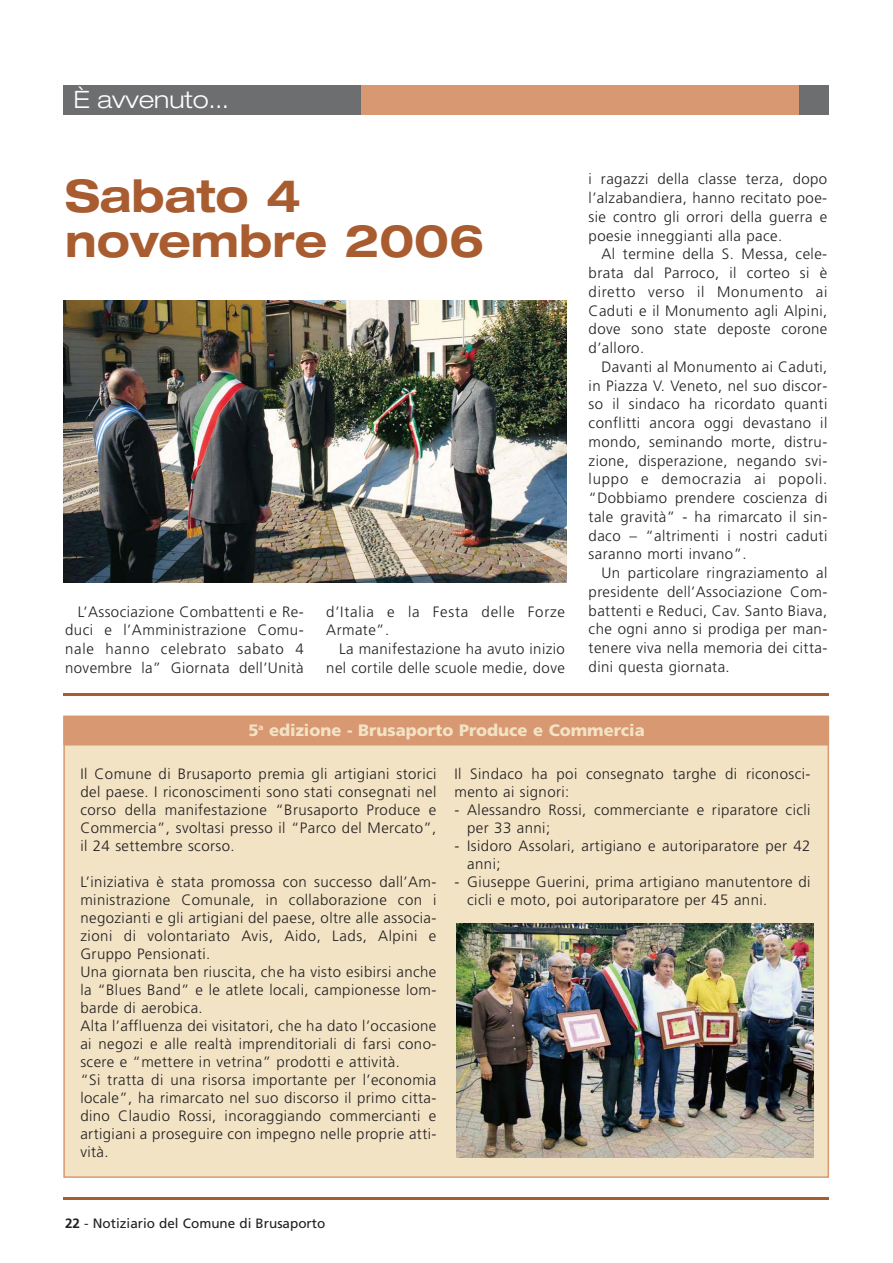
<style>
.page{position:relative;width:893px;height:1263px;background:#fff}
.page>*{position:absolute;margin:0;border:0;box-sizing:border-box;transform-origin:0 0}
.t1{font:700 expanded 45px/45px "Helvetica Neue";color:#a85c2f;scale:.95 1}
.t2{font:300 expanded 24px "Helvetica Neue";color:#fff}
.t3{font:900 16.5px "Frutiger";color:#f2e3c5}
.t4{font:300 15px/18.8px "Frutiger";letter-spacing:.03em;color:#231f20;text-align:justify}
.t5{font:300 15px/18.8px "Frutiger";letter-spacing:.05em;color:#231f20}
.t6{font:13.5px "Frutiger";color:#231f20}
.s1{font-weight:700}
</style>
<div class="page">
<hr style="left:64px;top:1197px;width:765px;height:2px;background:#a85c2f">
<div style="left:64px;top:85px;width:765px;height:30px;background:#d89871"></div>
<div style="left:64px;top:85px;width:297px;height:30px;background:#6c6e70"></div>
<div style="left:64px;top:717px;width:764px;height:460px;background:#f2e3c5"></div>
<div style="left:64px;top:717px;width:764px;height:28px;background:#d89871"></div>
<div style="left:63px;top:716px;width:766px;height:30px;border:2px solid #d89871"></div>
<img style="left:457px;top:923px;width:356px;height:234px">
<img style="left:64px;top:301px;width:502px;height:282px">
<hr style="left:64px;top:694px;width:765px;height:2px;background:#a85c2f">
<div style="left:799px;top:85px;width:30px;height:30px;background:#6c6e70"></div>
<h2 class="t2" style="left:74px;top:91px;width:157px">È avvenuto...</h2>
<h1 class="t1" style="left:65px;top:177px;width:442px">Sabato 4 novembre 2006</h1>
<p class="t4" style="left:65px;top:603px;width:240px;text-indent:13px">L’Associazione Combattenti e Re&shy;duci e l’Amministrazione Comu&shy;nale hanno celebrato sabato 4 novembre la” Giornata dell’Unità</p>
<p class="t5" style="left:326px;top:603px;width:240px">d’Italia e la Festa delle Forze<br>Armate”.</p>
<p class="t4" style="left:326px;top:641px;width:240px;text-align:right">La manifestazione ha avuto inizio nel cortile delle scuole medie, dove</p>
<p class="t4" style="left:589px;top:171px;width:240px">i ragazzi della classe terza, dopo l’alzabandiera, hanno recitato poe&shy;sie contro gli orrori della guerra e poesie inneggianti alla pace.</p>
<p class="t4" style="left:589px;top:246px;width:240px;text-indent:13px">Al termine della S. Messa, cele&shy;brata dal Parroco, il corteo si è diretto verso il Monumento ai Caduti e il Monumento agli Alpini, dove sono state deposte corone d’alloro.</p>
<p class="t4" style="left:589px;top:358px;width:240px;text-indent:13px">Davanti al Monumento ai Caduti, in Piazza V. Veneto, nel suo discor&shy;so il sindaco ha ricordato quanti conflitti ancora oggi devastano il mondo, seminando morte, distru&shy;zione, disperazione, negando svi&shy;luppo e democrazia ai popoli. “Dobbiamo prendere coscienza di tale gravità” - ha rimarcato il sin&shy;daco – “altrimenti i nostri caduti saranno morti invano”.</p>
<p class="t4" style="left:589px;top:565px;width:240px;text-indent:13px">Un particolare ringraziamento al presidente dell’Associazione Com&shy;battenti e Reduci, Cav. Santo Biava, che ogni anno si prodiga per man&shy;tenere viva nella memoria dei citta&shy;dini questa giornata.</p>
<p class="t3" style="left:248px;top:724px;width:398px">5<sup>a</sup> edizione - Brusaporto Produce e Commercia</p>
<p class="t4" style="left:80px;top:766px;width:358px;line-height:18px">Il Comune di Brusaporto premia gli artigiani storici del paese. I riconoscimenti sono stati consegnati nel corso della manifestazione “Brusaporto Produce e Commercia”, svoltasi presso il “Parco del Mercato”, il 24 settembre scorso.</p>
<p class="t4" style="left:80px;top:874px;width:358px;line-height:18px;text-align:left">L’iniziativa è stata promossa con successo dall’Am&shy;ministrazione Comunale, in collaborazione con i negozianti e gli artigiani del paese, oltre alle associa&shy;zioni di volontariato Avis, Aido, Lads, Alpini e Gruppo Pensionati.<br>Una giornata ben riuscita, che ha visto esibirsi anche la “Blues Band” e le atlete locali, campionesse lom&shy;barde di aerobica.<br>Alta l’affluenza dei visitatori, che ha dato l’occasione ai negozi e alle realtà imprenditoriali di farsi cono&shy;scere e “mettere in vetrina” prodotti e attività.<br>“Si tratta di una risorsa importante per l’economia locale”, ha rimarcato nel suo discorso il primo citta&shy;dino Claudio Rossi, incoraggiando commercianti e artigiani a proseguire con impegno nelle proprie atti&shy;vità.</p>
<p class="t4" style="left:454px;top:766px;width:358px;line-height:18px">Il Sindaco ha poi consegnato targhe di riconosci&shy;mento ai signori:</p>
<p class="t4" style="left:467px;top:802px;width:345px;line-height:18px;text-indent:-13px">- Alessandro Rossi, commerciante e riparatore cicli per 33 anni;</p>
<p class="t4" style="left:467px;top:838px;width:345px;line-height:18px;text-indent:-13px">- Isidoro Assolari, artigiano e autoriparatore per 42 anni;</p>
<p class="t4" style="left:467px;top:874px;width:345px;line-height:18px;text-indent:-13px">- Giuseppe Guerini, prima artigiano manutentore di cicli e moto, poi autoriparatore per 45 anni.</p>
<p class="t6" style="left:65px;top:1218px;width:262px"><span class="s1">22</span> - Notiziario del Comune di Brusaporto</p>
</div>
